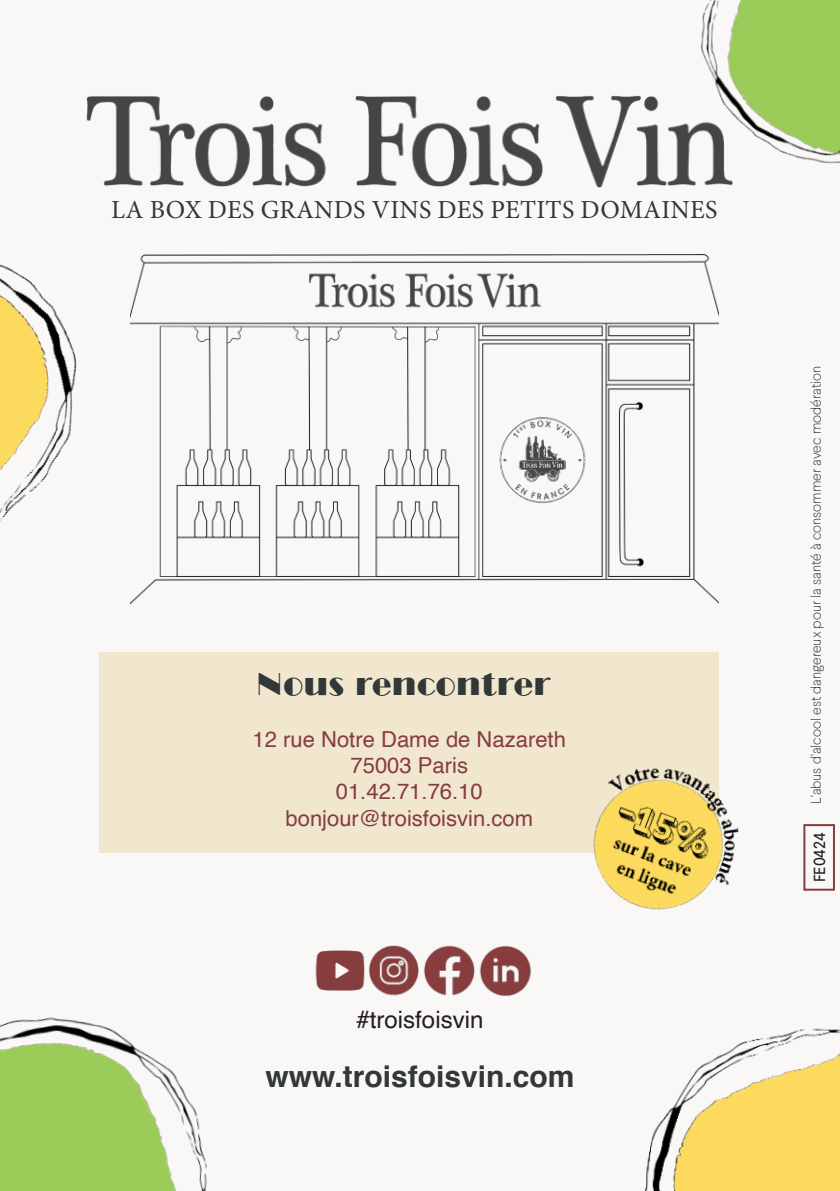
<style>
.page{position:relative;width:840px;height:1191px;background:#fff}
.page>*{position:absolute;margin:0;border:0;box-sizing:border-box;transform-origin:0 0}
.t1{font:32px "LTC Broadway";color:#323738}
.t2{font:700 30px "Helvetica";color:#323738}
.t3{font:26px "Minion Pro";letter-spacing:.01em;color:#323738}
.t4{font:24px "Helvetica";color:#231f20}
.t5{font:22px/26.4px "Helvetica";color:#873d3e;text-align:center}
.t6{font:16px "Larsseit";color:#231f20}
.t7{font:100 14px "Larsseit";color:#231f20}
</style>
<div class="page">
<div style="left:0;top:0;width:839px;height:1191px;background:#faf8f6"></div>
<img style="left:315px;top:950px;width:50px;height:41px">
<img style="left:423px;top:945px;width:108px;height:51px">
<img style="left:369px;top:945px;width:50px;height:51px">
<div style="left:99px;top:652px;width:619px;height:200px;background:#f1e7cf"></div>
<img style="left:304px;top:95px;width:347px;height:92px">
<div style="left:802px;top:824px;width:32px;height:66px;border:2px solid #873d3e"></div>
<img style="left:304px;top:255px;width:414px;height:348px">
<img style="left:0;top:1017px;width:207px;height:174px">
<img style="left:651px;top:0;width:188px;height:186px">
<img style="left:0;top:96px;width:304px;height:509px">
<img style="left:644px;top:1028px;width:195px;height:163px">
<img style="left:556px;top:731px;width:183px;height:179px">
<p class="t3" style="left:111px;top:194px;width:607px">LA BOX DES GRANDS VINS DES PETITS DOMAINES</p>
<h1 class="t1" style="left:256px;top:665px;width:296px">Nous rencontrer</h1>
<p class="t5" style="left:252px;top:727px;width:315px">12 rue Notre Dame de Nazareth<br>75003 Paris<br>01.42.71.76.10 bonjour@troisfoisvin.com</p>
<p class="t4" style="left:356px;top:1009px;width:128px">#troisfoisvin</p>
<h2 class="t2" style="left:265px;top:1059px;width:310px">www.troisfoisvin.com</h2>
<p class="t7" style="left:810px;top:804px;width:440px;rotate:-90deg">L'abus d'alcool est dangereux pour la santé à consommer avec modération</p>
<p class="t6" style="left:811px;top:882px;width:51px;rotate:-90deg">FE0424</p>
</div>
